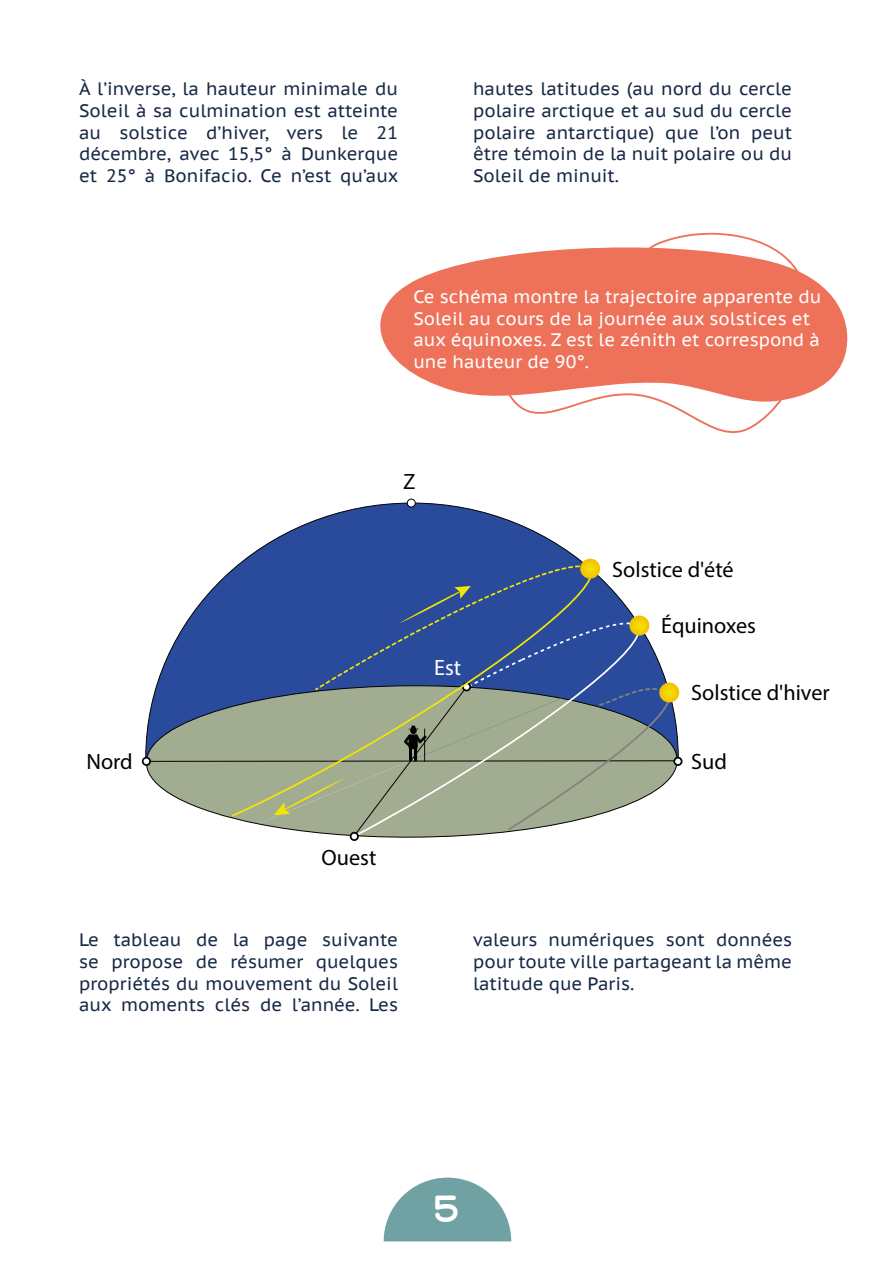
<style>
.page{position:relative;width:893px;height:1263px;background:#fff}
.page>*{position:absolute;margin:0;border:0;box-sizing:border-box;transform-origin:0 0}
.t1{font:36px "Vindemia";color:#fff}
.t2{font:22.2px "Myriad Pro";color:#010202}
.t3{font:22.2px "Myriad Pro";color:#fff}
.t4{font:18px/21.6px "PT Sans Caption";color:#172946;text-align:justify}
.t5{font:18px/21.6px "PT Sans Caption";color:#fff}
</style>
<div class="page">
<svg style="left:384px;top:1177px;width:127px;height:64px"></svg>
<svg style="left:145px;top:502px;width:453px;height:255px;fill:#2a4b9b"></svg>
<div style="left:407px;top:499px;width:8px;height:8px;background:#fff;border-radius:50%"></div>
<div style="left:407px;top:499px;width:9px;height:8px;border:1px solid #000;border-radius:50%"></div>
<div style="left:142px;top:757px;width:9px;height:9px;border:2px solid #010202;border-radius:50%"></div>
<div style="left:350px;top:832px;width:9px;height:9px;border:2px solid #010202;border-radius:50%"></div>
<svg style="left:580px;top:559px;width:20px;height:20px"></svg>
<svg style="left:146px;top:562px;width:537px;height:278px"></svg>
<svg style="left:380px;top:256px;width:468px;height:140px;fill:#ee725a"></svg>
<svg style="left:503px;top:232px;width:310px;height:202px;fill:#ee725a"></svg>
<p class="t4" style="left:79px;top:78px;width:321px">À l’inverse, la hauteur minimale du Soleil à sa culmination est atteinte au solstice d’hiver, vers le 21 décembre, avec 15,5° à Dunkerque et 25° à Bonifacio. Ce n’est qu’aux</p>
<p class="t4" style="left:473px;top:78px;width:320px">hautes latitudes (au nord du cercle polaire arctique et au sud du cercle polaire antarctique) que l’on peut être témoin de la nuit polaire ou du Soleil de minuit.</p>
<p class="t5" style="left:413px;top:285px;width:409px">Ce schéma montre la trajectoire apparente du Soleil au cours de la journée aux solstices et aux équinoxes. Z est le zénith et correspond à une hauteur de 90°.</p>
<p class="t2" style="left:403px;top:467px;width:14px">Z</p>
<p class="t3" style="left:434px;top:654px;width:29px">Est</p>
<p class="t2" style="left:612px;top:556px;width:123px">Solstice d'été</p>
<p class="t2" style="left:661px;top:612px;width:96px">Équinoxes</p>
<p class="t2" style="left:691px;top:679px;width:140px">Solstice d'hiver</p>
<p class="t2" style="left:86px;top:748px;width:48px">Nord</p>
<p class="t2" style="left:691px;top:748px;width:37px">Sud</p>
<p class="t2" style="left:322px;top:844px;width:56px">Ouest</p>
<p class="t4" style="left:79px;top:929px;width:320px">Le tableau de la page suivante se propose de résumer quelques propriétés du mouvement du Soleil aux moments clés de l’année. Les</p>
<p class="t4" style="left:473px;top:929px;width:320px">valeurs numériques sont données pour toute ville partageant la même latitude que Paris.</p>
<h1 class="t1" style="left:433px;top:1194px;width:29px">5</h1>
</div>
